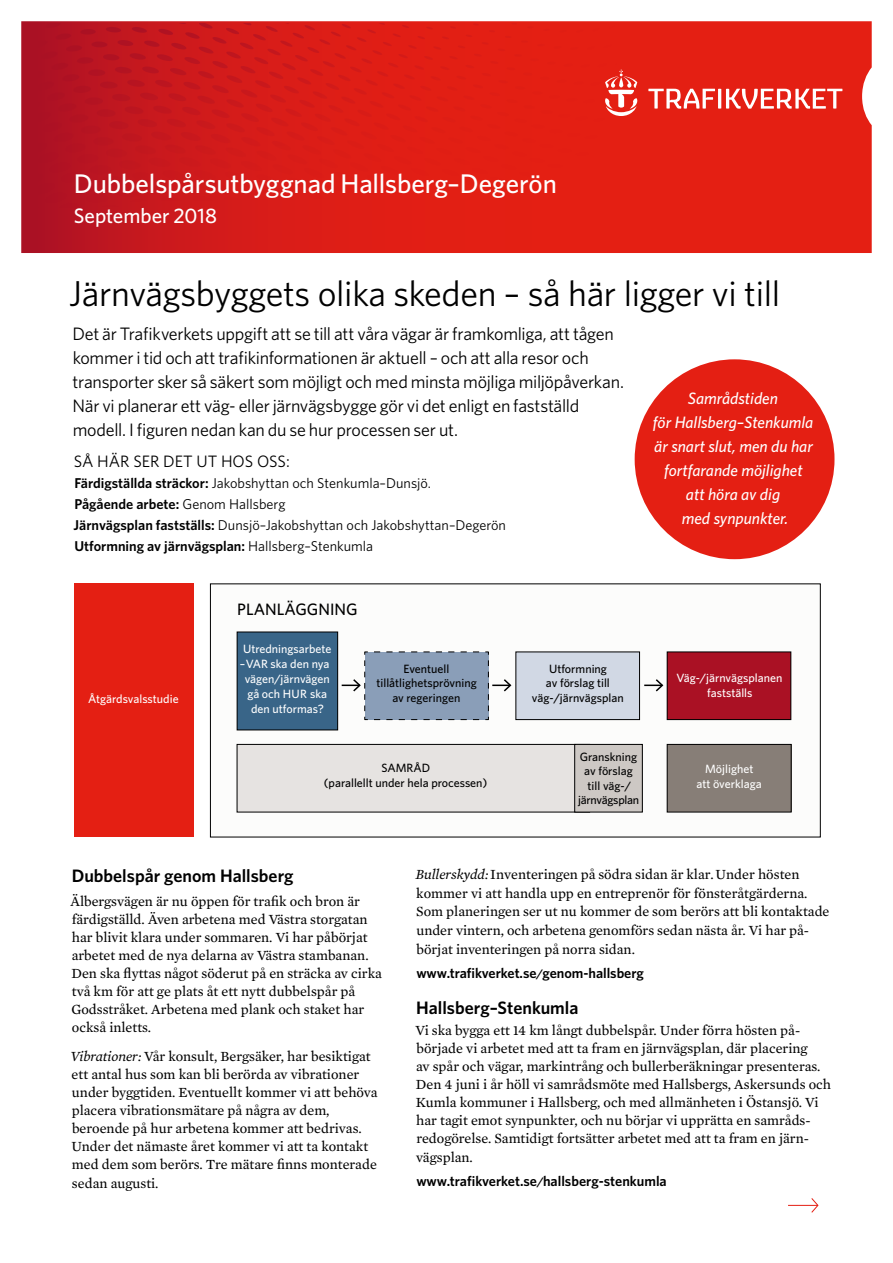
<style>
.page{position:relative;width:893px;height:1263px;background:#fff}
.page>*{position:absolute;margin:0;border:0;box-sizing:border-box;transform-origin:0 0}
.t1{font:36px "Whitney";letter-spacing:-.01em;color:#000}
.t2{font:500 27px "Whitney";letter-spacing:-.005em;color:#fff}
.t3{font:500 21px "Whitney";color:#fff}
.t4{font:18px/24px "Whitney";letter-spacing:-.015em;color:#000}
.t5{font:600 18px "Whitney";color:#000}
.t6{font:italic 500 16.5px/24px "Whitney";color:#fff;text-align:center}
.t7{font:16.5px "Whitney";color:#000}
.t8{font:500 16.5px "Whitney";color:#000}
.t9{font:14.25px/18.1px "Mercury Text G2";color:#000}
.t10{font:14.25px/21px "Whitney";color:#000}
.t11{font:600 14.25px "Whitney";color:#000}
.t12{font:500 12px/14.4px "Whitney";color:#000;text-align:center}
.t13{font:500 12px/15px "Whitney";color:#fff;text-align:center}
.s1{font-weight:600}
.s2{font-style:italic}
</style>
<div class="page">
<svg style="left:21px;top:21px;width:851px;height:232px;background:#df2118"></svg>
<svg style="left:26px;top:23px;width:697px;height:217px;background:#d61b18"></svg>
<div style="left:210px;top:584px;width:610px;height:253px;background:#fcfcfb"></div>
<svg style="left:648px;top:89px;width:194px;height:20px"></svg>
<svg style="left:605px;top:70px;width:33px;height:46px"></svg>
<hr style="left:788px;top:1205px;width:30px;height:1px;background:#e41f13">
<svg style="left:811px;top:1198px;width:8px;height:15px"></svg>
<div style="left:74px;top:583px;width:120px;height:253px;background:#e41f13"></div>
<div style="left:237px;top:632px;width:101px;height:98px;background:#396588"></div>
<div style="left:237px;top:632px;width:101px;height:98px;border:1px solid #000"></div>
<div style="left:516px;top:652px;width:123px;height:68px;background:#d1d8e4"></div>
<div style="left:515px;top:651px;width:125px;height:69px;border:1px solid #000"></div>
<div style="left:667px;top:652px;width:124px;height:68px;background:#aa1124"></div>
<div style="left:667px;top:651px;width:124px;height:69px;border:1px solid #000"></div>
<div style="left:237px;top:744px;width:353px;height:68px;background:#e6e3e1"></div>
<div style="left:237px;top:744px;width:353px;height:68px;border:1px solid #000"></div>
<div style="left:575px;top:744px;width:67px;height:68px;background:#cdc8c4"></div>
<div style="left:574px;top:744px;width:69px;height:68px;border:1px solid #000"></div>
<div style="left:667px;top:744px;width:124px;height:68px;background:#877e77"></div>
<div style="left:667px;top:744px;width:124px;height:68px;border:1px solid #000"></div>
<svg style="left:342px;top:651px;width:170px;height:69px"></svg>
<svg style="left:644px;top:679px;width:20px;height:13px"></svg>
<div style="left:635px;top:359px;width:199px;height:200px;background:#e41f13;border-radius:50%"></div>
<h2 class="t2" style="left:74px;top:166px;width:485px">Dubbelspårsutbyggnad Hallsberg–Degerön</h2>
<h3 class="t3" style="left:74px;top:202px;width:145px">September 2018</h3>
<h1 class="t1" style="left:69px;top:269px;width:713px">Järnvägsbyggets olika skeden – så här ligger vi till</h1>
<p class="t4" style="left:72px;top:321px;width:553px">Det är Trafikverkets uppgift att se till att våra vägar är framkomliga, att tågen kommer i tid och att trafikinformationen är aktuell – och att alla resor och transporter sker så säkert som möjligt och med minsta möjliga miljöpåverkan.<br>När vi planerar ett väg- eller järnvägsbygge gör vi det enligt en fastställd modell. I figuren nedan kan du se hur processen ser ut.</p>
<p class="t7" style="left:74px;top:450px;width:217px">SÅ HÄR SER DET UT HOS OSS:</p>
<p class="t10" style="left:74px;top:472px;width:434px"><span class="s1">Färdigställda sträckor:</span> Jakobshyttan och Stenkumla–Dunsjö.<br><span class="s1">Pågående arbete:</span> Genom Hallsberg<br><span class="s1">Järnvägsplan fastställs:</span> Dunsjö–Jakobshyttan och Jakobshyttan–Degerön <span class="s1">Utformning av järnvägsplan:</span> Hallsberg–Stenkumla</p>
<p class="t6" style="left:653px;top:386px;width:162px">Samrådstiden<br>för Hallsberg–Stenkumla är snart slut, men du har fortfarande möjlighet att höra av dig<br>med synpunkter.</p>
<p class="t13" style="left:88px;top:691px;width:92px">Åtgärdsvalsstudie</p>
<p class="t8" style="left:237px;top:599px;width:122px">PLANLÄGGNING</p>
<p class="t13" style="left:243px;top:641px;width:90px">Utredningsarbete</p>
<p class="t13" style="left:240px;top:656px;width:91px">– VAR ska den nya vägen/järnvägen gå och HUR ska den utformas?</p>
<p class="t12" style="left:376px;top:661px;width:102px">Eventuell tillåtlighetsprövning av regeringen</p>
<p class="t12" style="left:532px;top:661px;width:93px">Utformning<br>av förslag till väg-/järnvägsplan</p>
<p class="t13" style="left:676px;top:671px;width:107px;line-height:14.4px">Väg-/järnvägsplanen fastställs</p>
<p class="t12" style="left:324px;top:761px;width:165px">SAMRÅD<br>(parallellt under hela processen)</p>
<p class="t12" style="left:578px;top:749px;width:63px">Granskning av förslag till väg-/ järnvägsplan</p>
<p class="t13" style="left:696px;top:762px;width:67px;line-height:14.4px">Möjlighet att överklaga</p>
<p class="t5" style="left:72px;top:864px;width:223px">Dubbelspår genom Hallsberg</p>
<p class="t9" style="left:70px;top:892px;width:313px">Älbergsvägen är nu öppen för trafik och bron är färdigställd. Även arbetena med Västra storgatan har blivit klara under sommaren. Vi har påbörjat arbetet med de nya delarna av Västra stambanan.<br>Den ska flyttas något söderut på en sträcka av cirka två km för att ge plats åt ett nytt dubbelspår på Godsstråket. Arbetena med plank och staket har också inletts.</p>
<p class="t9" style="left:70px;top:1046px;width:309px"><span class="s2">Vibrationer:</span> Vår konsult, Bergsäker, har besiktigat ett antal hus som kan bli berörda av vibrationer under byggtiden. Eventuellt kommer vi att behöva placera vibrationsmätare på några av dem, beroende på hur arbetena kommer att bedrivas.<br>Under det nämaste året kommer vi att ta kontakt med dem som berörs. Tre mätare finns monterade sedan augusti.</p>
<p class="t9" style="left:416px;top:864px;width:415px;line-height:18.8px"><span class="s2">Bullerskydd:</span> Inventeringen på södra sidan är klar. Under hösten kommer vi att handla upp en entreprenör för fönsteråtgärderna.<br>Som planeringen ser ut nu kommer de som berörs att bli kontaktade under vintern, och arbetena genomförs sedan nästa år. Vi har på&shy;börjat inventeringen på norra sidan.</p>
<p class="t11" style="left:416px;top:964px;width:229px">www.trafikverket.se/genom-hallsberg</p>
<p class="t5" style="left:416px;top:996px;width:164px">Hallsberg–Stenkumla</p>
<p class="t9" style="left:415px;top:1020px;width:417px">Vi ska bygga ett 14 km långt dubbelspår. Under förra hösten på&shy;började vi arbetet med att ta fram en järnvägsplan, där placering<br>av spår och vägar, markintrång och bullerberäkningar presenteras.<br>Den 4 juni i år höll vi samrådsmöte med Hallsbergs, Askersunds och Kumla kommuner i Hallsberg, och med allmänheten i Östansjö. Vi har tagit emot synpunkter, och nu börjar vi upprätta en samråds&shy;redogörelse. Samtidigt fortsätter arbetet med att ta fram en järn&shy;vägsplan.</p>
<p class="t11" style="left:416px;top:1171px;width:252px">www.trafikverket.se/hallsberg-stenkumla</p>
</div>
